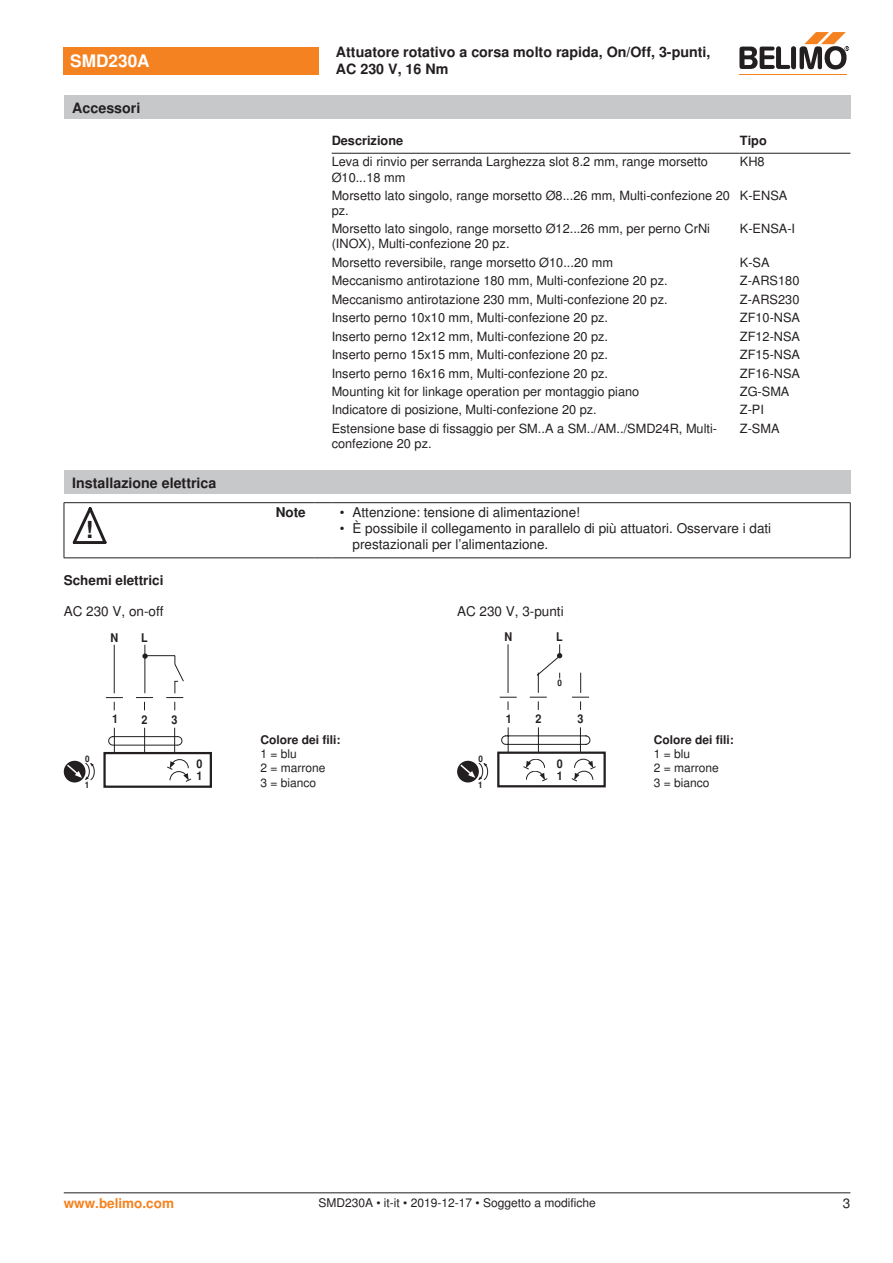
<style>
.page{position:relative;width:893px;height:1263px;background:#fff}
.page>*{position:absolute;margin:0;border:0;box-sizing:border-box;transform-origin:0 0}
.t1{font:700 23.55px "Nimbus Sans BEL";color:#231f20}
.t2{font:700 17.25px "Nimbus Sans BEL";color:#fff}
.t3{font:700 14.25px/17.1px "Nimbus Sans BEL";color:#231f20}
.Bulletpoints{font:13.5px/16.2px "Nimbus Sans BEL";color:#231f20}
.Anschluss_Schema_Bas{font:13.5px "Nimbus Sans BEL";color:#231f20}
.Tabellenkopf_rechtsb{font:700 13.5px "Nimbus Sans BEL";color:#231f20}
.t4{font:700 13.5px "Nimbus Sans BEL";color:#f58220}
.Rechtsbündig_Footer{font:13.5px "Nimbus Sans BEL";color:#231f20}
.Tabellentext_1mm{font:12.75px/15.3px "Nimbus Sans BEL";color:#231f20}
.Tabellenkopf{font:700 12.75px "Nimbus Sans BEL";color:#231f20}
.Legende{font:12px/14.4px "Nimbus Sans BEL";color:#231f20}
.Footer_EU_center{font:12px "Nimbus Sans BEL";color:#231f20}
.Anschluss_Schema_Bas-2{font:700 12px "Nimbus Sans BEL";color:#231f20}
.t5{font:700 12px "Nimbus Sans BEL";color:#231f20;scale:.9 1}
.t6{font:700 9px "Nimbus Sans BEL";color:#231f20;scale:.9 1}
</style>
<div class="page">
<hr style="left:332px;top:153px;width:408px;height:1px;background:#231f20">
<hr style="left:740px;top:153px;width:110px;height:1px;background:#231f20">
<div style="left:64px;top:471px;width:786px;height:23px;background:#c7c8ca"></div>
<hr style="left:64px;top:503px;width:1px;height:55px;background:#231f20">
<hr style="left:850px;top:503px;width:1px;height:55px;background:#231f20">
<hr style="left:64px;top:502px;width:51px;height:1px;background:#231f20">
<hr style="left:115px;top:502px;width:199px;height:1px;background:#231f20">
<svg style="left:314px;top:502px;width:17px;height:1px"></svg>
<hr style="left:331px;top:502px;width:519px;height:1px;background:#231f20">
<hr style="left:64px;top:558px;width:51px;height:1px;background:#231f20">
<hr style="left:115px;top:558px;width:199px;height:1px;background:#231f20">
<svg style="left:314px;top:558px;width:17px;height:1px"></svg>
<hr style="left:331px;top:558px;width:519px;height:1px;background:#231f20">
<svg style="left:73px;top:507px;width:34px;height:37px"></svg>
<div style="left:103px;top:752px;width:109px;height:36px;border:2px solid #231f20"></div>
<svg style="left:167px;top:759px;width:25px;height:23px"></svg>
<svg style="left:106px;top:644px;width:78px;height:109px"></svg>
<div style="left:64px;top:761px;width:22px;height:21px;background:#231f20;border-radius:50%"></div>
<svg style="left:65px;top:763px;width:30px;height:17px"></svg>
<div style="left:497px;top:751px;width:109px;height:36px;border:2px solid #231f20"></div>
<svg style="left:499px;top:644px;width:97px;height:137px"></svg>
<svg style="left:457px;top:761px;width:22px;height:21px"></svg>
<svg style="left:459px;top:763px;width:29px;height:17px"></svg>
<div style="left:64px;top:47px;width:255px;height:27px;background:#f58220"></div>
<hr style="left:739px;top:74px;width:107px;height:1px;background:#f58220">
<svg style="left:739px;top:32px;width:110px;height:38px"></svg>
<div style="left:64px;top:96px;width:786px;height:23px;background:#c7c8ca"></div>
<hr style="left:64px;top:1192px;width:786px;height:1px;background:#231f20">
<p class="t2" style="left:70px;top:51px;width:81px">SMD230A</p>
<p class="t3" style="left:336px;top:44px;width:376px">Attuatore rotativo a corsa molto rapida, On/Off, 3-punti,<br>AC 230 V, 16 Nm</p>
<p class="t3" style="left:72px;top:100px;width:70px">Accessori</p>
<p class="t3" style="left:72px;top:475px;width:146px">Installazione elettrica</p>
<p class="t1" style="left:86px;top:516px;width:9px">!</p>
<p class="Tabellenkopf" style="left:332px;top:133px;width:73px">Descrizione</p>
<p class="Tabellenkopf" style="left:740px;top:133px;width:28px">Tipo</p>
<p class="Tabellentext_1mm" style="left:332px;top:154px;width:378px">Leva di rinvio per serranda Larghezza slot 8.2 mm, range morsetto<br>Ø10...18 mm</p>
<p class="Tabellentext_1mm" style="left:740px;top:154px;width:26px">KH8</p>
<p class="Tabellentext_1mm" style="left:332px;top:188px;width:400px">Morsetto lato singolo, range morsetto Ø8...26 mm, Multi-confezione 20 pz.</p>
<p class="Tabellentext_1mm" style="left:740px;top:188px;width:49px">K-ENSA</p>
<p class="Tabellentext_1mm" style="left:332px;top:221px;width:380px">Morsetto lato singolo, range morsetto Ø12...26 mm, per perno CrNi (INOX), Multi-confezione 20 pz.</p>
<p class="Tabellentext_1mm" style="left:740px;top:221px;width:57px">K-ENSA-I</p>
<p class="Tabellentext_1mm" style="left:332px;top:255px;width:283px">Morsetto reversibile, range morsetto Ø10...20 mm</p>
<p class="Tabellentext_1mm" style="left:740px;top:255px;width:31px">K-SA</p>
<p class="Tabellentext_1mm" style="left:332px;top:273px;width:337px">Meccanismo antirotazione 180 mm, Multi-confezione 20 pz.</p>
<p class="Tabellentext_1mm" style="left:740px;top:273px;width:61px">Z-ARS180</p>
<p class="Tabellentext_1mm" style="left:332px;top:292px;width:337px">Meccanismo antirotazione 230 mm, Multi-confezione 20 pz.</p>
<p class="Tabellentext_1mm" style="left:740px;top:292px;width:61px">Z-ARS230</p>
<p class="Tabellentext_1mm" style="left:332px;top:310px;width:278px">Inserto perno 10x10 mm, Multi-confezione 20 pz.</p>
<p class="Tabellentext_1mm" style="left:740px;top:310px;width:62px">ZF10-NSA</p>
<p class="Tabellentext_1mm" style="left:332px;top:329px;width:278px">Inserto perno 12x12 mm, Multi-confezione 20 pz.</p>
<p class="Tabellentext_1mm" style="left:740px;top:329px;width:62px">ZF12-NSA</p>
<p class="Tabellentext_1mm" style="left:332px;top:347px;width:278px">Inserto perno 15x15 mm, Multi-confezione 20 pz.</p>
<p class="Tabellentext_1mm" style="left:740px;top:347px;width:62px">ZF15-NSA</p>
<p class="Tabellentext_1mm" style="left:332px;top:366px;width:278px">Inserto perno 16x16 mm, Multi-confezione 20 pz.</p>
<p class="Tabellentext_1mm" style="left:740px;top:366px;width:62px">ZF16-NSA</p>
<p class="Tabellentext_1mm" style="left:332px;top:384px;width:309px">Mounting kit for linkage operation per montaggio piano</p>
<p class="Tabellentext_1mm" style="left:740px;top:384px;width:51px">ZG-SMA</p>
<p class="Tabellentext_1mm" style="left:332px;top:403px;width:267px">Indicatore di posizione, Multi-confezione 20 pz.</p>
<p class="Tabellentext_1mm" style="left:740px;top:403px;width:26px">Z-PI</p>
<p class="Tabellentext_1mm" style="left:332px;top:421px;width:387px">Estensione base di fissaggio per SM..A a SM../AM../SMD24R, Multi&shy;confezione 20 pz.</p>
<p class="Tabellentext_1mm" style="left:740px;top:421px;width:41px">Z-SMA</p>
<p class="Tabellenkopf_rechtsb" style="left:276px;top:504px;width:31px">Note</p>
<p class="Bulletpoints" style="left:340px;top:504px;width:242px">• Attenzione: tensione di alimentazione!</p>
<p class="Bulletpoints" style="left:353px;top:521px;width:420px;text-indent:-13px">• È possibile il collegamento in parallelo di più attuatori. Osservare i dati prestazionali per l’alimentazione.</p>
<p class="Tabellenkopf_rechtsb" style="left:64px;top:572px;width:101px">Schemi elettrici</p>
<p class="Anschluss_Schema_Bas" style="left:64px;top:603px;width:101px">AC 230 V, on-off</p>
<p class="Anschluss_Schema_Bas" style="left:457px;top:603px;width:108px">AC 230 V, 3-punti</p>
<p class="t5" style="left:111px;top:631px;width:10px">N</p>
<p class="t5" style="left:141px;top:631px;width:9px">L</p>
<p class="t5" style="left:504px;top:630px;width:10px">N</p>
<p class="t5" style="left:556px;top:630px;width:9px">L</p>
<p class="t6" style="left:557px;top:678px;width:7px">0</p>
<p class="t6" style="left:85px;top:754px;width:7px">0</p>
<p class="t6" style="left:85px;top:779px;width:7px">1</p>
<p class="t5" style="left:112px;top:712px;width:8px">1</p>
<p class="t5" style="left:142px;top:713px;width:8px">2</p>
<p class="t5" style="left:172px;top:713px;width:8px">3</p>
<p class="t5" style="left:196px;top:757px;width:8px">0</p>
<p class="t5" style="left:196px;top:769px;width:8px">1</p>
<p class="Anschluss_Schema_Bas-2" style="left:260px;top:732px;width:82px">Colore dei fili:</p>
<p class="Legende" style="left:260px;top:747px;width:67px">1 = blu<br>2 = marrone<br>3 = bianco</p>
<p class="t6" style="left:479px;top:754px;width:7px">0</p>
<p class="t6" style="left:478px;top:779px;width:7px">1</p>
<p class="t5" style="left:506px;top:712px;width:8px">1</p>
<p class="t5" style="left:535px;top:712px;width:8px">2</p>
<p class="t5" style="left:577px;top:712px;width:8px">3</p>
<p class="t5" style="left:557px;top:756px;width:8px">0</p>
<p class="t5" style="left:557px;top:768px;width:8px">1</p>
<p class="Anschluss_Schema_Bas-2" style="left:654px;top:732px;width:82px">Colore dei fili:</p>
<p class="Legende" style="left:654px;top:747px;width:67px">1 = blu<br>2 = marrone<br>3 = bianco</p>
<p class="t4" style="left:64px;top:1195px;width:112px">www.belimo.com</p>
<p class="Footer_EU_center" style="left:318px;top:1196px;width:279px">SMD230A • it-it • 2019-12-17 • Soggetto a modifiche</p>
<p class="Rechtsbündig_Footer" style="left:843px;top:1195px;width:9px">3</p>
</div>
